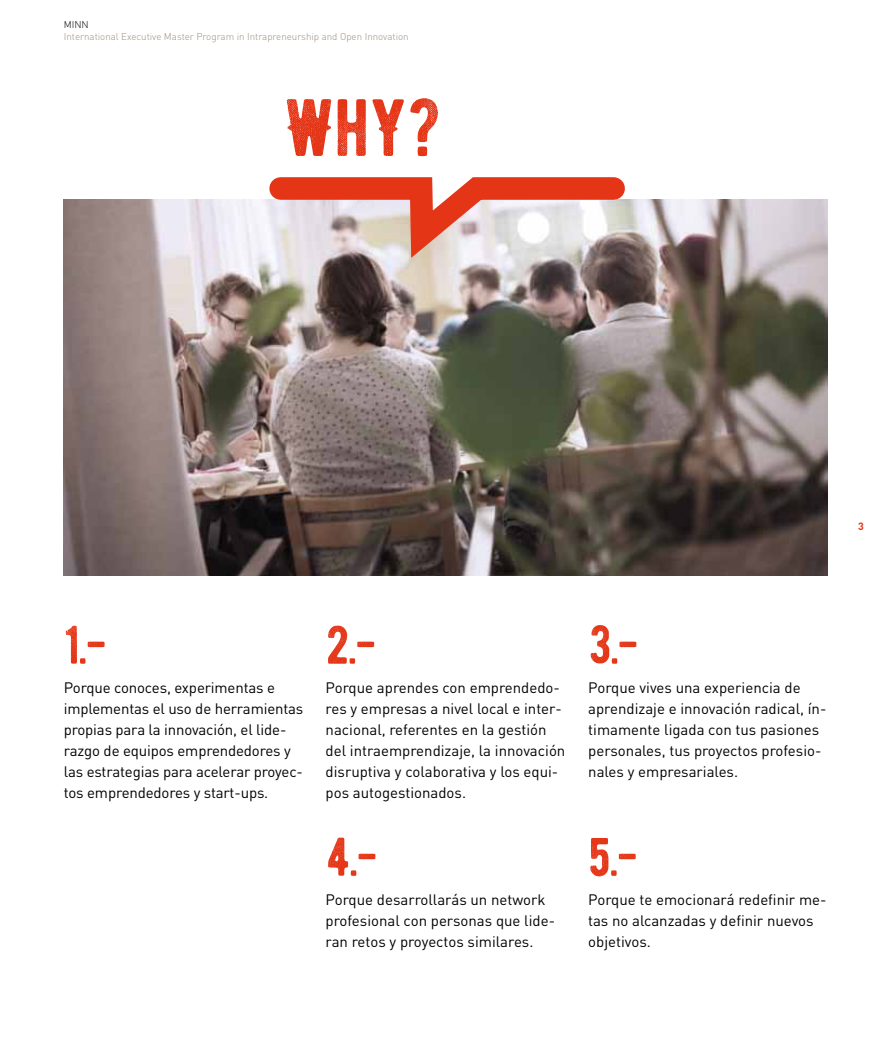
<style>
.page{position:relative;width:893px;height:1063px;background:#fff}
.page>*{position:absolute;margin:0;border:0;box-sizing:border-box;transform-origin:0 0}
.t1{font:81px "BERNIER Distressed";color:#e53517}
.t2{font:54px "BERNIER Distressed";color:#e53517}
.t3{font:15px/21px "DIN Pro";color:#000}
.t4{font:700 10.5px "DIN Pro";color:#e53517}
.t5{font:300 9.75px "DIN Pro";color:#9d8c7c}
.t6{font:300 9.75px "DIN Pro";color:#000}
</style>
<div class="page">
<img style="left:63px;top:200px;width:764px;height:375px">
<svg style="left:258px;top:177px;width:378px;height:105px;background:#d4a59e"></svg>
<p class="t6" style="left:64px;top:18px;width:27px">MINN</p>
<p class="t5" style="left:64px;top:30px;width:346px">International Executive Master Program in Intrapreneurship and Open Innovation</p>
<h1 class="t1" style="left:284px;top:77px;width:159px">WhY?</h1>
<p class="t4" style="left:858px;top:519px;width:7px">3</p>
<h2 class="t2" style="left:64px;top:611px;width:42px">1.-</h2>
<h2 class="t2" style="left:326px;top:611px;width:50px">2.-</h2>
<p class="t3" style="left:64px;top:676px;width:241px">Porque conoces, experimentas e implementas el uso de herramientas propias para la innovación, el lide&shy;razgo de equipos emprendedores y las estrategias para acelerar proyec&shy;tos emprendedores y start-ups.</p>
<p class="t3" style="left:326px;top:676px;width:241px">Porque aprendes con emprendedo&shy;res y empresas a nivel local e inter&shy;nacional, referentes en la gestión del intraemprendizaje, la innovación disruptiva y colaborativa y los equi&shy;pos autogestionados.</p>
<h2 class="t2" style="left:326px;top:823px;width:51px">4.-</h2>
<p class="t3" style="left:326px;top:889px;width:231px">Porque desarrollarás un network profesional con personas que lide&shy;ran retos y proyectos similares.</p>
<h2 class="t2" style="left:588px;top:611px;width:50px">3.-</h2>
<p class="t3" style="left:588px;top:676px;width:240px">Porque vives una experiencia de aprendizaje e innovación radical, ín&shy;timamente ligada con tus pasiones personales, tus proyectos profesio&shy;nales y empresariales.</p>
<h2 class="t2" style="left:588px;top:823px;width:49px">5.-</h2>
<p class="t3" style="left:588px;top:889px;width:240px">Porque te emocionará redefinir me&shy;tas no alcanzadas y definir nuevos objetivos.</p>
</div>
